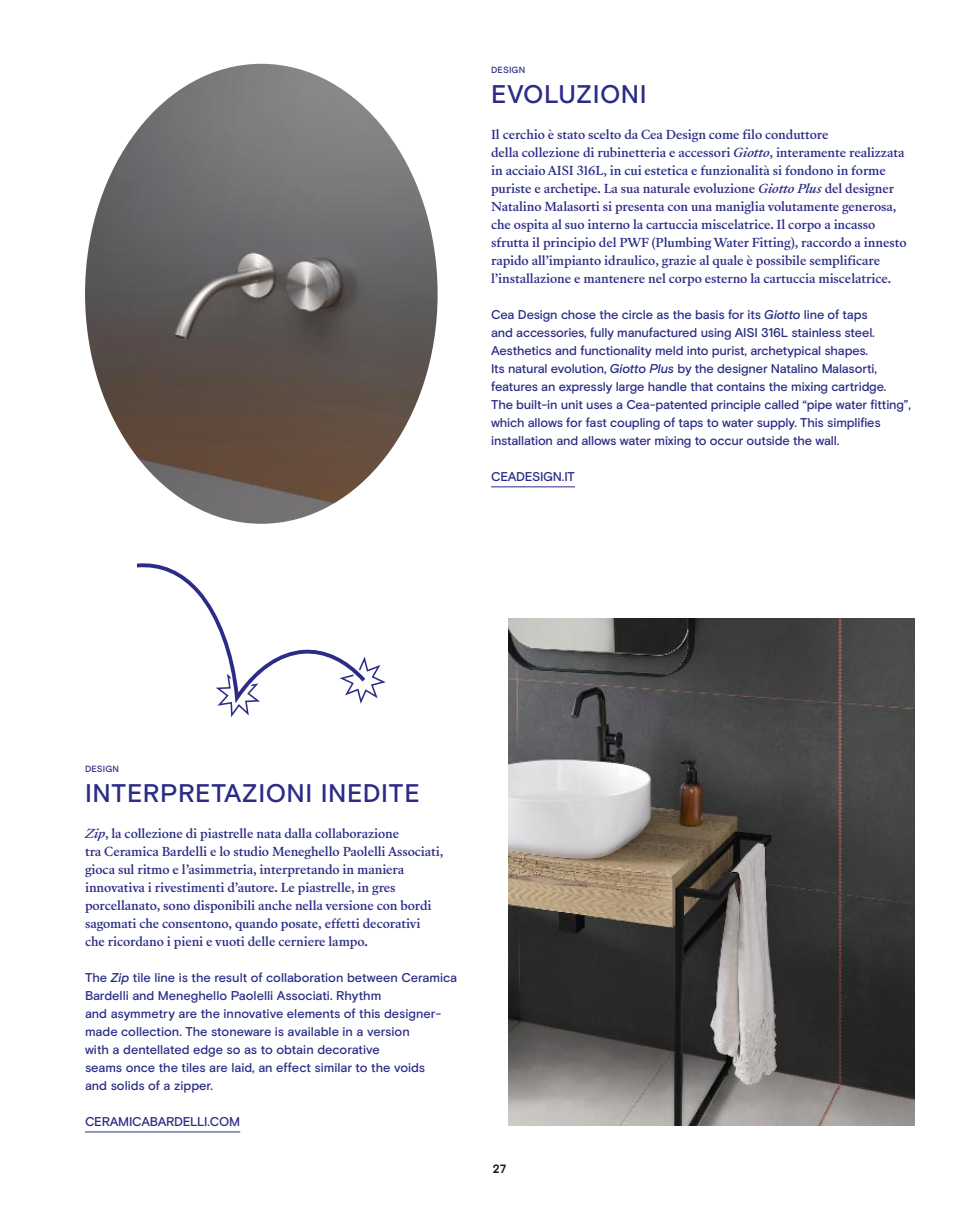
<style>
.page{position:relative;width:978px;height:1212px;background:#fff}
.page>*{position:absolute;margin:0;border:0;box-sizing:border-box;transform-origin:0 0}
.t1{font:500 25.5px "Basis Grotesque";letter-spacing:.02em;color:#2b2c86}
.t2{font:500 12.75px/18px "Basis Grotesque";letter-spacing:-.01em;color:#2b2c86}
.t3{font:500 12px/18px "Sang Bleu Republic";letter-spacing:-.01em;color:#2b2c86}
.t4{font:700 12px "Basis Grotesque";color:#1a1a18}
.t5{font:500 9px "Basis Grotesque";letter-spacing:.015em;color:#2b2c86}
.s1{font-style:italic}
</style>
<div class="page">
<img style="left:508px;top:619px;width:406px;height:507px">
<hr style="left:85px;top:1131px;width:155px;height:1px;background:#2b2c86">
<img style="left:85px;top:64px;width:353px;height:460px">
<hr style="left:491px;top:486px;width:84px;height:1px;background:#2b2c86">
<svg style="left:137px;top:563px;width:249px;height:154px"></svg>
<p class="t5" style="left:491px;top:64px;width:36px">DESIGN</p>
<h1 class="t1" style="left:491px;top:79px;width:157px">EVOLUZIONI</h1>
<p class="t3" style="left:491px;top:126px;width:417px">Il cerchio è stato scelto da Cea Design come filo conduttore<br>della collezione di rubinetteria e accessori <span class="s1">Giotto</span>, interamente realizzata in acciaio AISI 316L, in cui estetica e funzionalità si fondono in forme puriste e archetipe. La sua naturale evoluzione <span class="s1">Giotto Plus</span> del designer Natalino Malasorti si presenta con una maniglia volutamente generosa, che ospita al suo interno la cartuccia miscelatrice. Il corpo a incasso sfrutta il principio del PWF (Plumbing Water Fitting), raccordo a innesto rapido all’impianto idraulico, grazie al quale è possibile semplificare l’installazione e mantenere nel corpo esterno la cartuccia miscelatrice.</p>
<p class="t2" style="left:491px;top:305px;width:421px">Cea Design chose the circle as the basis for its <span class="s1">Giotto</span> line of taps<br>and accessories, fully manufactured using AISI 316L stainless steel.<br>Aesthetics and functionality meld into purist, archetypical shapes.<br>Its natural evolution, <span class="s1">Giotto Plus</span> by the designer Natalino Malasorti, features an expressly large handle that contains the mixing cartridge.<br>The built-in unit uses a Cea-patented principle called “pipe water fitting”, which allows for fast coupling of taps to water supply. This simplifies installation and allows water mixing to occur outside the wall.</p>
<p class="t2" style="left:491px;top:467px;width:85px">CEADESIGN.IT</p>
<p class="t5" style="left:85px;top:763px;width:36px">DESIGN</p>
<h1 class="t1" style="left:85px;top:778px;width:336px">INTERPRETAZIONI INEDITE</h1>
<p class="t3" style="left:85px;top:825px;width:360px"><span class="s1">Zip</span>, la collezione di piastrelle nata dalla collaborazione<br>tra Ceramica Bardelli e lo studio Meneghello Paolelli Associati, gioca sul ritmo e l’asimmetria, interpretando in maniera innovativa i rivestimenti d’autore. Le piastrelle, in gres porcellanato, sono disponibili anche nella versione con bordi sagomati che consentono, quando posate, effetti decorativi che ricordano i pieni e vuoti delle cerniere lampo.</p>
<p class="t2" style="left:85px;top:968px;width:374px">The <span class="s1">Zip</span> tile line is the result of collaboration between Ceramica Bardelli and Meneghello Paolelli Associati. Rhythm<br>and asymmetry are the innovative elements of this designer&shy;made collection. The stoneware is available in a version<br>with a dentellated edge so as to obtain decorative<br>seams once the tiles are laid, an effect similar to the voids<br>and solids of a zipper.</p>
<p class="t2" style="left:85px;top:1112px;width:157px">CERAMICABARDELLI.COM</p>
<p class="t4" style="left:493px;top:1162px;width:15px">27</p>
</div>
